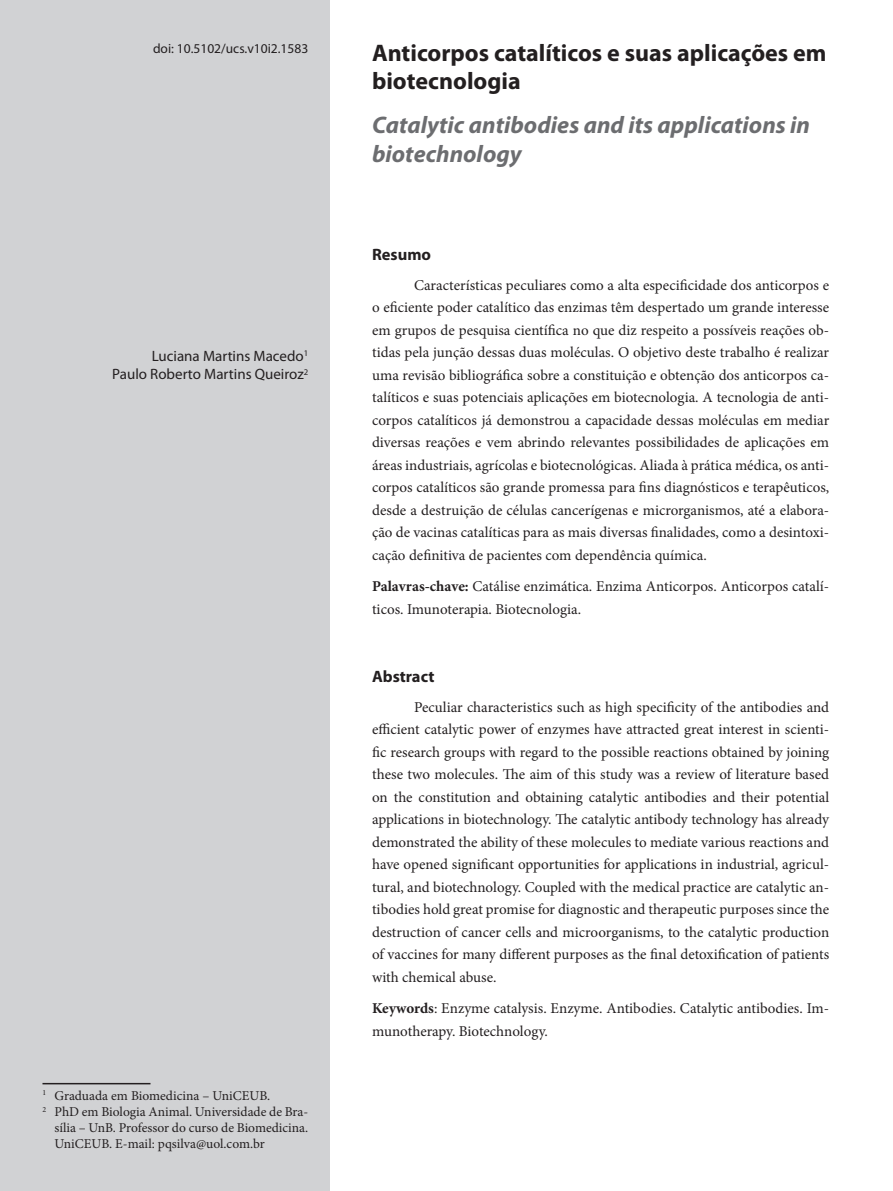
<style>
.page{position:relative;width:893px;height:1191px;background:#fff}
.page>*{position:absolute;margin:0;border:0;box-sizing:border-box;transform-origin:0 0}
.t1{font:italic 700 24px/28.8px "Myriad Pro";color:#6c6d70}
.t2{font:700 24px/28.8px "Myriad Pro";color:#231f20}
.t3{font:700 16.5px "Myriad Pro";color:#231f20}
.t4{font:15px/22.5px "Minion Pro";color:#231f20;text-align:justify}
.t5{font:15px/18px "Myriad Pro";color:#231f20;text-align:right}
.t6{font:13.5px "Minion Pro";color:#231f20}
.t7{font:13.5px "Myriad Pro";color:#231f20}
.s1{font-weight:700}
</style>
<div class="page">
<div style="left:0;top:0;width:329px;height:1190px;background:#d1d2d4"></div>
<hr style="left:42px;top:1082px;width:108px;height:2px;background:#231f20">
<p class="t7" style="left:153px;top:43px;width:157px">doi: 10.5102/ucs.v10i2.1583</p>
<h1 class="t2" style="left:372px;top:40px;width:456px">Anticorpos catalíticos e suas aplicações em biotecnologia</h1>
<h1 class="t1" style="left:372px;top:113px;width:440px">Catalytic antibodies and its applications in biotechnology</h1>
<p class="t5" style="left:112px;top:348px;width:198px">Luciana Martins Macedo<sup>1<br></sup>Paulo Roberto Martins Queiroz<sup>2</sup></p>
<p class="t6" style="left:42px;top:1090px;width:229px"><sup>1</sup> Graduada em Biomedicina – UniCEUB.</p>
<p class="t6" style="left:42px;top:1106px;width:267px"><sup>2</sup> PhD em Biologia Animal. Universidade de Bra-</p>
<p class="t6" style="left:54px;top:1122px;width:255px">sília – UnB. Professor do curso de Biomedicina.</p>
<p class="t6" style="left:54px;top:1138px;width:212px">UniCEUB. E-mail: pqsilva@uol.com.br</p>
<p class="t3" style="left:372px;top:248px;width:60px">Resumo</p>
<p class="t4" style="left:372px;top:275px;width:459px;text-indent:42px">Características peculiares como a alta especificidade dos anticorpos e o eficiente poder catalítico das enzimas têm despertado um grande interesse em grupos de pesquisa científica no que diz respeito a possíveis reações ob&shy;tidas pela junção dessas duas moléculas. O objetivo deste trabalho é realizar uma revisão bibliográfica sobre a constituição e obtenção dos anticorpos ca&shy;talíticos e suas potenciais aplicações em biotecnologia. A tecnologia de anti&shy;corpos catalíticos já demonstrou a capacidade dessas moléculas em mediar diversas reações e vem abrindo relevantes possibilidades de aplicações em áreas industriais, agrícolas e biotecnológicas. Aliada à prática médica, os anti&shy;corpos catalíticos são grande promessa para fins diagnósticos e terapêuticos, desde a destruição de células cancerígenas e microrganismos, até a elabora&shy;ção de vacinas catalíticas para as mais diversas finalidades, como a desintoxi&shy;cação definitiva de pacientes com dependência química.</p>
<p class="t4" style="left:372px;top:576px;width:459px"><span class="s1">Palavras-chave:</span> Catálise enzimática. Enzima Anticorpos. Anticorpos catalí&shy;ticos. Imunoterapia. Biotecnologia.</p>
<p class="t3" style="left:372px;top:670px;width:64px">Abstract</p>
<p class="t4" style="left:372px;top:697px;width:459px;text-indent:42px">Peculiar characteristics such as high specificity of the antibodies and efficient catalytic power of enzymes have attracted great interest in scienti&shy;fic research groups with regard to the possible reactions obtained by joining these two molecules. The aim of this study was a review of literature based on the constitution and obtaining catalytic antibodies and their potential applications in biotechnology. The catalytic antibody technology has already demonstrated the ability of these molecules to mediate various reactions and have opened significant opportunities for applications in industrial, agricul&shy;tural, and biotechnology. Coupled with the medical practice are catalytic an&shy;tibodies hold great promise for diagnostic and therapeutic purposes since the destruction of cancer cells and microorganisms, to the catalytic production of vaccines for many different purposes as the final detoxification of patients with chemical abuse.</p>
<p class="t4" style="left:372px;top:998px;width:459px"><span class="s1">Keywords</span>: Enzyme catalysis. Enzyme. Antibodies. Catalytic antibodies. Im&shy;munotherapy. Biotechnology.</p>
</div>
